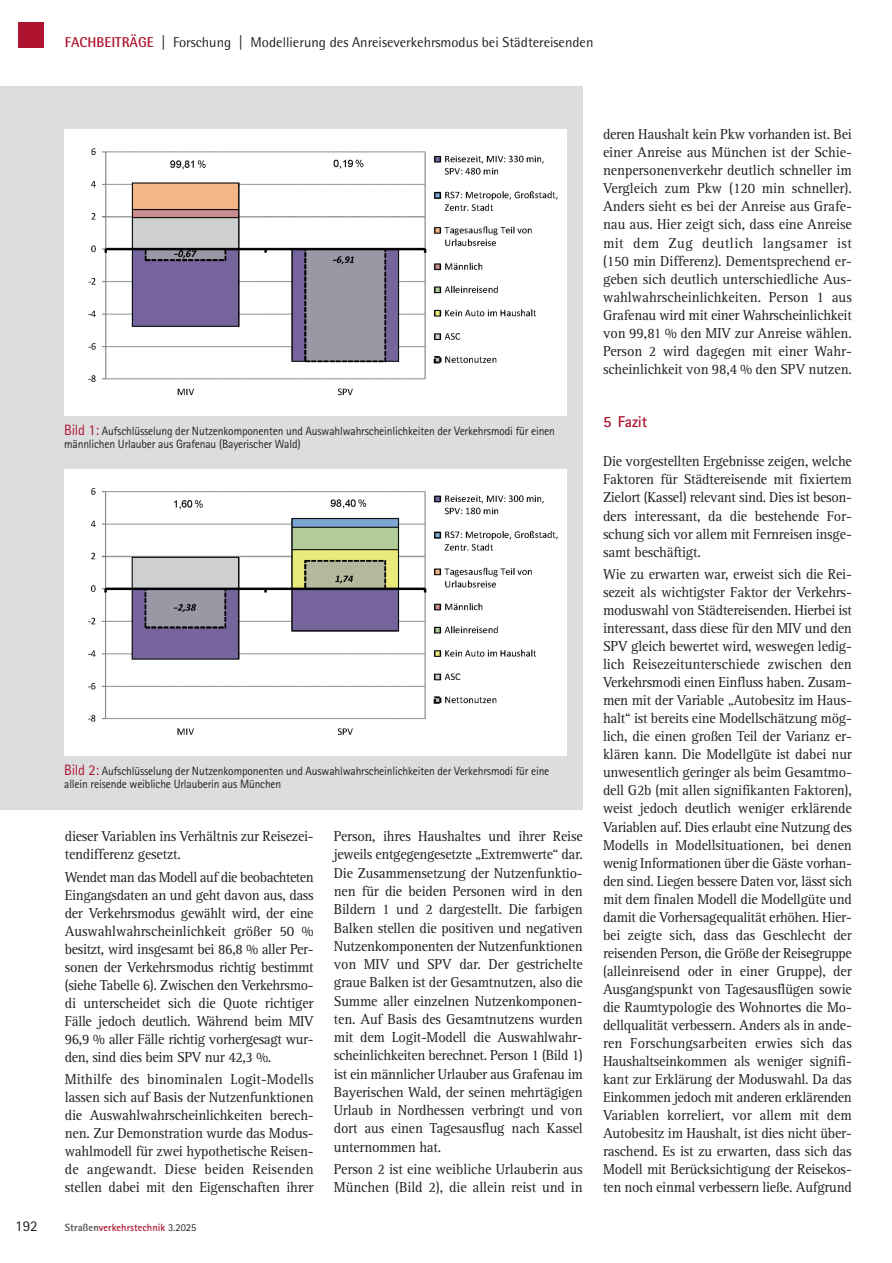
<style>
.page{position:relative;width:892px;height:1263px;background:#fff}
.page>*{position:absolute;margin:0;border:0;box-sizing:border-box;transform-origin:0 0}
.t1{font:700 15.75px "Rotis Sans Serif W1 G";letter-spacing:-.015em;color:#ae142f}
.t2{font:15px "Rotis Sans Serif W1 G";color:#231f20}
.t3{font:14.85px/18px "Rotis Serif W1 G";letter-spacing:-.015em;color:#231f20;text-align:justify;scale:.96 1}
.t4{font:14.25px "Rotis Semi Sans W1 G";color:#231f20}
.t5{font:12px/13.5px "Rotis Sans Serif W1 G";letter-spacing:-.015em;color:#231f20;scale:.96 1}
.t6{font:700 10.5px "Rotis Sans Serif W1 G";color:#ae142f}
.s1{font-weight:700;color:#ae142f}
.s2{font-size:15px;color:#ae142f}
.s3{font-weight:800;color:#57585a}
.s4{font-weight:400;color:#231f20}
</style>
<div class="page">
<div style="left:18px;top:22px;width:26px;height:26px;background:#ae142f"></div>
<div style="left:0;top:86px;width:582px;height:723px;background:#dcdddf"></div>
<img style="left:65px;top:130px;width:502px;height:286px">
<img style="left:65px;top:469px;width:502px;height:286px">
<p class="t4" style="left:65px;top:34px;width:530px"><span class="s1">FACHBEITRÄGE</span> | Forschung | Modellierung des Anreiseverkehrsmodus bei Städtereisenden</p>
<p class="t2" style="left:15px;top:1216px;width:24px">192</p>
<p class="t5" style="left:64px;top:424px;width:513px"><span class="s2">Bild 1:</span> Aufschlüsselung der Nutzenkomponenten und Auswahlwahrscheinlichkeiten der Verkehrsmodi für einen männlichen Urlauber aus Grafenau (Bayerischer Wald)</p>
<p class="t5" style="left:64px;top:763px;width:507px"><span class="s2">Bild 2:</span> Aufschlüsselung der Nutzenkomponenten und Auswahlwahrscheinlichkeiten der Verkehrsmodi für eine allein reisende weibliche Urlauberin aus München</p>
<p class="t3" style="left:65px;top:827px;width:261px">dieser Variablen ins Verhältnis zur Reisezei&shy;tendifferenz gesetzt.</p>
<p class="t3" style="left:65px;top:867px;width:261px">Wendet man das Modell auf die beobachteten Eingangsdaten an und geht davon aus, dass der Verkehrsmodus gewählt wird, der eine Auswahlwahrscheinlichkeit größer 50 % besitzt, wird insgesamt bei 86,8 % aller Per&shy;sonen der Verkehrsmodus richtig bestimmt (siehe Tabelle 6). Zwischen den Verkehrsmo&shy;di unterscheidet sich die Quote richtiger Fälle jedoch deutlich. Während beim MIV 96,9 % aller Fälle richtig vorhergesagt wur&shy;den, sind dies beim SPV nur 42,3 %.</p>
<p class="t3" style="left:65px;top:1070px;width:261px">Mithilfe des binominalen Logit-Modells lassen sich auf Basis der Nutzenfunktionen die Auswahlwahrscheinlichkeiten berech&shy;nen. Zur Demonstration wurde das Modus&shy;wahlmodell für zwei hypothetische Reisen&shy;de angewandt. Diese beiden Reisenden stellen dabei mit den Eigenschaften ihrer</p>
<p class="t6" style="left:65px;top:1220px;width:133px"><span class="s3">Straßen</span>verkehrstechnik <span class="s4">3.2025</span></p>
<p class="t3" style="left:334px;top:827px;width:261px">Person, ihres Haushaltes und ihrer Reise jeweils entgegengesetzte „Extremwerte“ dar.<br>Die Zusammensetzung der Nutzenfunktio&shy;nen für die beiden Personen wird in den Bildern 1 und 2 dargestellt. Die farbigen Balken stellen die positiven und negativen Nutzenkomponenten der Nutzenfunktionen von MIV und SPV dar. Der gestrichelte graue Balken ist der Gesamtnutzen, also die Summe aller einzelnen Nutzenkomponen&shy;ten. Auf Basis des Gesamtnutzens wurden mit dem Logit-Modell die Auswahlwahr&shy;scheinlichkeiten berechnet. Person 1 (Bild 1) ist ein männlicher Urlauber aus Grafenau im Bayerischen Wald, der seinen mehrtägigen Urlaub in Nordhessen verbringt und von dort aus einen Tagesausflug nach Kassel unternommen hat.</p>
<p class="t3" style="left:334px;top:1159px;width:261px">Person 2 ist eine weibliche Urlauberin aus<br>München (Bild 2), die allein reist und in</p>
<p class="t3" style="left:603px;top:125px;width:261px">deren Haushalt kein Pkw vorhanden ist. Bei einer Anreise aus München ist der Schie&shy;nenpersonenverkehr deutlich schneller im Vergleich zum Pkw (120 min schneller).<br>Anders sieht es bei der Anreise aus Grafe&shy;nau aus. Hier zeigt sich, dass eine Anreise mit dem Zug deutlich langsamer ist (150 min Differenz). Dementsprechend er&shy;geben sich deutlich unterschiedliche Aus&shy;wahlwahrscheinlichkeiten. Person 1 aus Grafenau wird mit einer Wahrscheinlichkeit von 99,81 % den MIV zur Anreise wählen.<br>Person 2 wird dagegen mit einer Wahr&shy;scheinlichkeit von 98,4 % den SPV nutzen.</p>
<p class="t1" style="left:603px;top:411px;width:46px">5 Fazit</p>
<p class="t3" style="left:603px;top:452px;width:261px">Die vorgestellten Ergebnisse zeigen, welche Faktoren für Städtereisende mit fixiertem Zielort (Kassel) relevant sind. Dies ist beson&shy;ders interessant, da die bestehende For&shy;schung sich vor allem mit Fernreisen insge&shy;samt beschäftigt.</p>
<p class="t3" style="left:603px;top:565px;width:261px">Wie zu erwarten war, erweist sich die Rei&shy;sezeit als wichtigster Faktor der Verkehrs&shy;moduswahl von Städtereisenden. Hierbei ist interessant, dass diese für den MIV und den SPV gleich bewertet wird, weswegen ledig&shy;lich Reisezeitunterschiede zwischen den Verkehrsmodi einen Einfluss haben. Zusam&shy;men mit der Variable „Autobesitz im Haus&shy;halt“ ist bereits eine Modellschätzung mög&shy;lich, die einen großen Teil der Varianz er&shy;klären kann. Die Modellgüte ist dabei nur unwesentlich geringer als beim Gesamtmo&shy;dell G2b (mit allen signifikanten Faktoren), weist jedoch deutlich weniger erklärende Variablen auf. Dies erlaubt eine Nutzung des Modells in Modellsituationen, bei denen wenig Informationen über die Gäste vorhan&shy;den sind. Liegen bessere Daten vor, lässt sich mit dem finalen Modell die Modellgüte und damit die Vorhersagequalität erhöhen. Hier&shy;bei zeigte sich, dass das Geschlecht der reisenden Person, die Größe der Reisegruppe (alleinreisend oder in einer Gruppe), der Ausgangspunkt von Tagesausflügen sowie die Raumtypologie des Wohnortes die Mo&shy;dellqualität verbessern. Anders als in ande&shy;ren Forschungsarbeiten erwies sich das Haushaltseinkommen als weniger signifi&shy;kant zur Erklärung der Moduswahl. Da das Einkommen jedoch mit anderen erklärenden Variablen korreliert, vor allem mit dem Autobesitz im Haushalt, ist dies nicht über&shy;raschend. Es ist zu erwarten, dass sich das Modell mit Berücksichtigung der Reisekos&shy;ten noch einmal verbessern ließe. Aufgrund</p>
</div>
